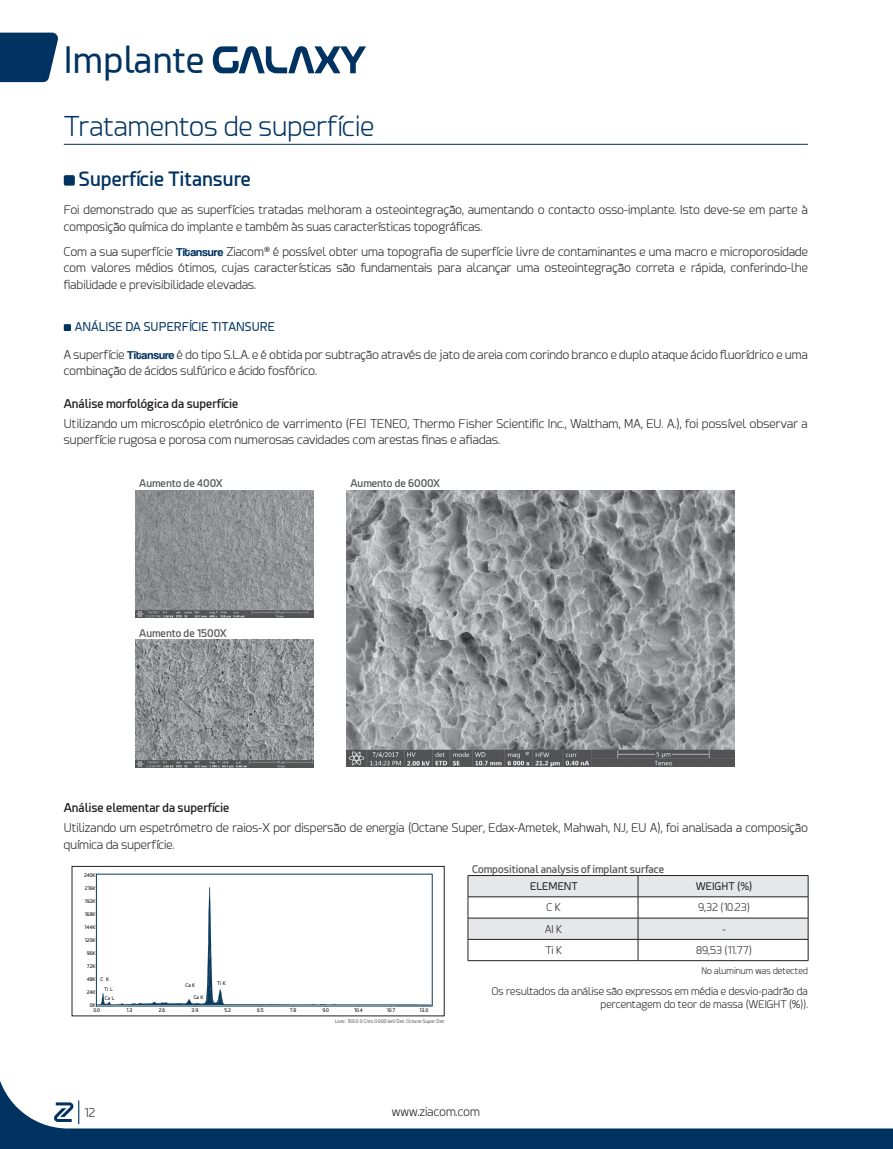
<style>
.page{position:relative;width:893px;height:1149px;background:#fff}
.page>*{position:absolute;margin:0;border:0;box-sizing:border-box;transform-origin:0 0}
.t1{font:36px "Esphimere";color:#003361}
.t2{font:300 27px "Esphimere";color:#003361}
.t3{font:600 19.5px "Esphimere";color:#003361}
.t4{font:300 12px/16.5px "Esphimere";color:#231f20}
.t5{font:600 12px "Esphimere";color:#231f20}
.t6{font:12px "Esphimere";color:#003361}
.t7{font:300 10.5px/12.6px "Esphimere";color:#231f20;text-align:right}
.t8{font:600 10.5px "Esphimere";color:#57585a}
.t9{font:10.5px "Esphimere";color:#231f20}
.t10{font:300 9px "Esphimere";color:#231f20}
.t11{font:4.95px/5.6px "Esphimere";color:#000001}
.t12{font:4.95px "Esphimere";color:#57585a}
.s1{font-family:"Coolvetica Rg";font-weight:400;color:#003361}
</style>
<div class="page">
<svg style="left:213px;top:46px;width:153px;height:27px"></svg>
<svg style="left:0;top:33px;width:58px;height:49px;background:#14436d"></svg>
<svg style="left:468px;top:875px;width:341px;height:85px"></svg>
<hr style="left:468px;top:960px;width:170px;height:1px;background:#231f20">
<hr style="left:638px;top:960px;width:170px;height:1px;background:#231f20">
<img style="left:135px;top:490px;width:179px;height:127px">
<img style="left:135px;top:639px;width:179px;height:127px">
<img style="left:346px;top:490px;width:388px;height:276px">
<div style="left:64px;top:175px;width:11px;height:10px;background:#003361;border-radius:2px"></div>
<div style="left:64px;top:324px;width:7px;height:7px;background:#003361"></div>
<hr style="left:64px;top:144px;width:744px;height:1px;background:#003361">
<svg style="left:96px;top:886px;width:335px;height:120px"></svg>
<div style="left:72px;top:866px;width:372px;height:149px;border:1px solid #231f20"></div>
<svg style="left:0;top:1080px;width:893px;height:68px"></svg>
<svg style="left:54px;top:1100px;width:25px;height:23px"></svg>
<h1 class="t1" style="left:64px;top:40px;width:142px">Implante</h1>
<h2 class="t2" style="left:64px;top:111px;width:312px">Tratamentos de superfície</h2>
<h3 class="t3" style="left:79px;top:166px;width:174px">Superfície Titansure</h3>
<p class="t4" style="left:64px;top:202px;width:746px">Foi demonstrado que as superfícies tratadas melhoram a osteointegração, aumentando o contacto osso-implante. Isto deve-se em parte à composição química do implante e também às suas características topográficas.</p>
<p class="t4" style="left:64px;top:243px;width:746px;text-align:justify">Com a sua superfície <span class="s1">Titansure</span> Ziacom<sup>®</sup> é possível obter uma topografia de superfície livre de contaminantes e uma macro e microporosidade com valores médios ótimos, cujas características são fundamentais para alcançar uma osteointegração correta e rápida, conferindo-lhe fiabilidade e previsibilidade elevadas.</p>
<p class="t6" style="left:75px;top:320px;width:202px">ANÁLISE DA SUPERFÍCIE TITANSURE</p>
<p class="t4" style="left:64px;top:346px;width:746px">A superfície <span class="s1">Titansure</span> é do tipo S.L.A. e é obtida por subtração através de jato de areia com corindo branco e duplo ataque ácido fluorídrico e uma combinação de ácidos sulfúrico e ácido fosfórico.</p>
<p class="t4" style="left:64px;top:415px;width:746px">Utilizando um microscópio eletrónico de varrimento (FEI TENEO, Thermo Fisher Scientific Inc., Waltham, MA, EU. A.), foi possível observar a superfície rugosa e porosa com numerosas cavidades com arestas finas e afiadas.</p>
<p class="t5" style="left:64px;top:396px;width:176px">Análise morfológica da superfície</p>
<p class="t8" style="left:139px;top:477px;width:85px">Aumento de 400X</p>
<p class="t8" style="left:139px;top:626px;width:89px">Aumento de 1500X</p>
<p class="t5" style="left:64px;top:800px;width:167px">Análise elementar da superfície</p>
<p class="t8" style="left:350px;top:477px;width:91px">Aumento de 6000X</p>
<p class="t4" style="left:64px;top:819px;width:746px">Utilizando um espetrómetro de raios-X por dispersão de energia (Octane Super, Edax-Ametek, Mahwah, NJ, EU A), foi analisada a composição química da superfície.</p>
<p class="t11" style="left:84px;top:872px;width:13px">240K</p>
<p class="t11" style="left:85px;top:885px;width:12px">216K</p>
<p class="t11" style="left:85px;top:898px;width:12px">192K</p>
<p class="t11" style="left:85px;top:911px;width:12px">168K</p>
<p class="t11" style="left:85px;top:924px;width:13px">144K</p>
<p class="t11" style="left:85px;top:937px;width:12px">120K</p>
<p class="t11" style="left:87px;top:950px;width:10px">96K</p>
<p class="t11" style="left:87px;top:963px;width:10px">72K</p>
<p class="t11" style="left:87px;top:976px;width:11px">48K</p>
<p class="t11" style="left:87px;top:989px;width:10px">24K</p>
<p class="t11" style="left:93px;top:1001px;width:8px;text-indent:-4px">0K<br>0.0</p>
<p class="t11" style="left:100px;top:975px;width:4px">C</p>
<p class="t11" style="left:106px;top:975px;width:5px">K</p>
<p class="t11" style="left:104px;top:986px;width:10px">Ti L</p>
<p class="t11" style="left:105px;top:995px;width:11px">Ca L</p>
<p class="t11" style="left:186px;top:982px;width:11px">CaK</p>
<p class="t11" style="left:194px;top:994px;width:11px">CaK</p>
<p class="t11" style="left:217px;top:980px;width:10px">Ti K</p>
<p class="t11" style="left:127px;top:1007px;width:7px">1.3</p>
<p class="t11" style="left:159px;top:1007px;width:8px">2.6</p>
<p class="t11" style="left:192px;top:1007px;width:8px">3.9</p>
<p class="t11" style="left:224px;top:1007px;width:8px">5.2</p>
<p class="t11" style="left:257px;top:1007px;width:8px">6.5</p>
<p class="t11" style="left:290px;top:1007px;width:8px">7.8</p>
<p class="t11" style="left:323px;top:1007px;width:8px">9.0</p>
<p class="t11" style="left:354px;top:1007px;width:10px">10.4</p>
<p class="t11" style="left:387px;top:1007px;width:10px">10.7</p>
<p class="t11" style="left:420px;top:1007px;width:10px">13.0</p>
<p class="t12" style="left:335px;top:1017px;width:111px">Lsec: 100.0 0 Cnts 0.000 keV Det: Octane Super Det</p>
<p class="t8" style="left:472px;top:862px;width:194px">Compositional analysis of implant surface</p>
<p class="t9" style="left:530px;top:880px;width:49px">ELEMENT</p>
<p class="t9" style="left:696px;top:880px;width:58px">WEIGHT (%)</p>
<p class="t7" style="left:546px;top:901px;width:17px">C K</p>
<p class="t7" style="left:698px;top:901px;width:53px">9,32 (10.23)</p>
<p class="t7" style="left:545px;top:922px;width:19px">AI K</p>
<p class="t7" style="left:722px;top:922px;width:5px">-</p>
<p class="t7" style="left:545px;top:943px;width:19px">Ti K</p>
<p class="t7" style="left:696px;top:943px;width:57px">89,53 (11.77)</p>
<p class="t10" style="left:701px;top:964px;width:108px">No aluminum was detected</p>
<p class="t7" style="left:492px;top:984px;width:318px">Os resultados da análise são expressos em média e desvio-padrão da percentagem do teor de massa (WEIGHT (%)).</p>
<p class="t4" style="left:84px;top:1103px;width:13px">12</p>
<p class="t4" style="left:392px;top:1103px;width:90px">www.ziacom.com</p>
</div>
